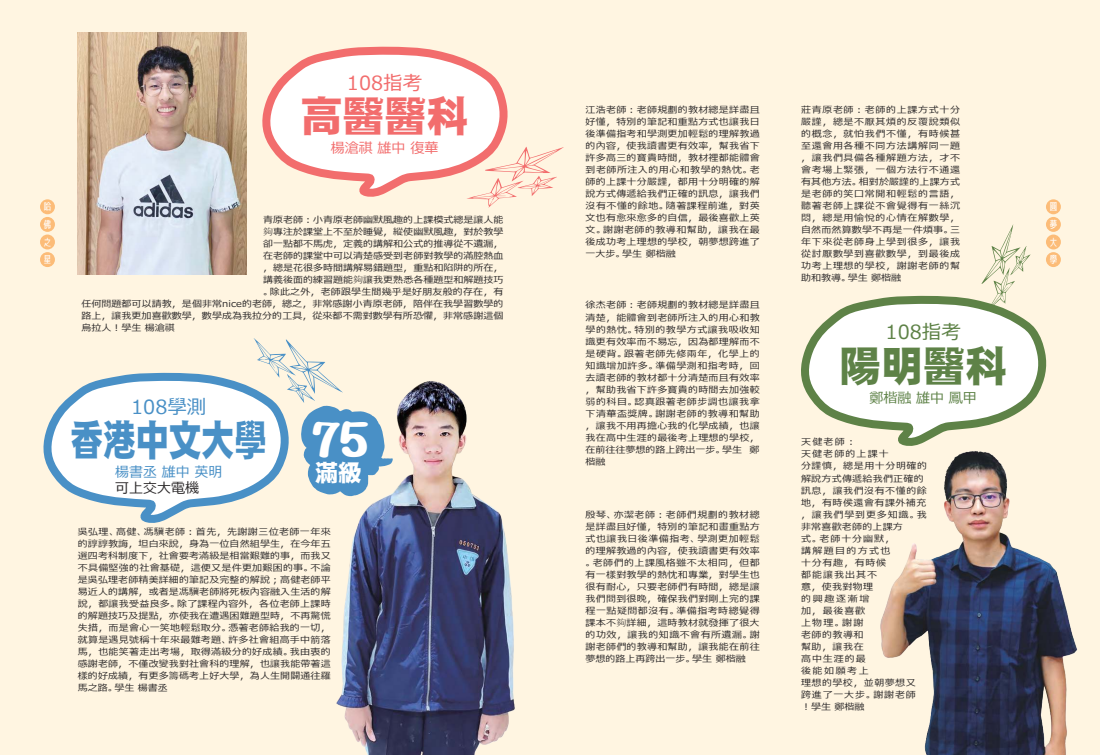
<style>
.page{position:relative;width:1100px;height:755px;background:#fff}
.page>*{position:absolute;margin:0;border:0;box-sizing:border-box;transform-origin:0 0}
.t1{font:60.2px "tams font 026";color:#fff;scale:.8 1}
.t2{font:42px "DF Gothic EB WIN RKSJ H";color:#4990c6;scale:.78 1}
.t3{font:42px "DF Gothic EB WIN RKSJ H";color:#f26d6d}
.t4{font:42px "DF Gothic EB WIN RKSJ H";color:#5e8247}
.t5{font:23.4px "DF Gothic EB WIN RKSJ H";color:#fff}
.t6{font:19.5px "Meiryo UI";color:#4990c6}
.t7{font:19.5px "Meiryo UI";color:#f26d6d}
.t8{font:19.5px "Meiryo UI";color:#5e8247}
.t9{font:14px "Meiryo UI";color:#4990c6}
.t10{font:14px "Meiryo UI";color:#f26d6d}
.t11{font:14px "Meiryo UI";color:#5e8247}
.t12{font:14px "Meiryo UI";color:#2c292a}
.t13{font:10.1px/17.6px "Senobi Gothic Regular";color:#fff;text-align:justify}
.t14{font:9px/12px "Meiryo UI";letter-spacing:.015em;color:#2c292a;text-align:justify;scale:1.11 1}
.t15{font:9px/12px "Meiryo UI";letter-spacing:.065em;color:#2c292a;scale:1.11 1}
.s1{font-family:"Adobe Ming Std";font-weight:300}
</style>
<div class="page">
<div style="left:0;top:0;width:1100px;height:754px;background:#fff5e1"></div>
<img style="left:336px;top:381px;width:179px;height:373px">
<img style="left:78px;top:32px;width:168px;height:242px">
<svg style="left:43px;top:372px;width:211px;height:151px"></svg>
<div style="left:40px;top:199px;width:15px;height:15px;background:#fcbc78;border-radius:7px"></div>
<div style="left:40px;top:217px;width:15px;height:15px;background:#fcbc78;border-radius:7px"></div>
<div style="left:40px;top:234px;width:15px;height:15px;background:#fcbc78;border-radius:7px"></div>
<div style="left:40px;top:252px;width:15px;height:15px;background:#fcbc78;border-radius:7px"></div>
<div style="left:1046px;top:199px;width:15px;height:15px;background:#fcbc78;border-radius:50%"></div>
<div style="left:1046px;top:217px;width:15px;height:15px;background:#fcbc78;border-radius:7px"></div>
<div style="left:1046px;top:234px;width:15px;height:15px;background:#fcbc78;border-radius:50%"></div>
<div style="left:1046px;top:252px;width:15px;height:15px;background:#fcbc78;border-radius:50%"></div>
<svg style="left:262px;top:46px;width:246px;height:151px"></svg>
<svg style="left:801px;top:295px;width:246px;height:151px"></svg>
<img style="left:880px;top:451px;width:198px;height:303px">
<svg style="left:254px;top:338px;width:139px;height:158px"></svg>
<svg style="left:467px;top:146px;width:97px;height:61px"></svg>
<svg style="left:981px;top:224px;width:49px;height:87px"></svg>
<h3 class="t7" style="left:347px;top:69px;width:77px">108指考</h3>
<h2 class="t3" style="left:301px;top:94px;width:169px">高醫醫科</h2>
<p class="t14" style="left:586px;top:104px;width:158px">江浩老師：老師規劃的教材總是詳盡且好懂，特別的筆記和重點方式也讓我日後準備指考和學測更加輕鬆的理解教過的內容，使我讀書更有效率，幫我省下許多高三的寶貴時間，教材裡都能體會到老師所注入的用心和教學的熱忱。老師的上課十分嚴謹，都用十分明確的解說方式傳遞給我們正確的訊息，讓我們沒有不懂的餘地。隨著課程前進，對英文也有愈來愈多的自信，最後喜歡上英文。謝謝老師的教導和幫助，讓我在最後成功考上理想的學校，朝夢想跨進了一大步。學生 鄭楷融</p>
<p class="t14" style="left:801px;top:104px;width:145px">莊青原老師：老師的上課方式十分嚴謹，總是不厭其煩的反覆說類似的概念，就怕我們不懂，有時候甚至還會用各種不同方法講解同一題，讓我們具備各種解題方法，才不會考場上緊張，一個方法行不通還有其他方法。相對於嚴謹的上課方式是老師的笑口常開和輕鬆的言語，聽著老師上課從不會覺得有一絲沉悶，總是用愉悅的心情在解數學，自然而然算數學不再是一件煩事。三年下來從老師身上學到很多，讓我從討厭數學到喜歡數學，到最後成功考上理想的學校，謝謝老師的幫助和教導。學生 鄭楷融</p>
<h3 class="t10" style="left:331px;top:138px;width:109px">楊滄祺 雄中 復華</h3>
<p class="t13" style="left:43px;top:198px;width:12px">哈佛之星</p>
<p class="t13" style="left:1048px;top:198px;width:12px">圓夢大學</p>
<p class="t14" style="left:263px;top:214px;width:218px">青原老師：小青原老師幽默風趣的上課模式總是讓人能</p>
<p class="t14" style="left:263px;top:226px;width:218px"><span class="s1">夠</span>專注於課堂上不至於睡覺，縱使幽默風趣，對於教學</p>
<p class="t14" style="left:263px;top:238px;width:218px">卻一點都不馬虎，定義的講解和公式的推導從不遺漏，</p>
<p class="t14" style="left:263px;top:250px;width:218px">在老師的課堂中可以清楚感受到老師對教學的滿腔熱血</p>
<p class="t14" style="left:263px;top:262px;width:218px">，總是花很多時間講解易錯題型，重點和陷阱的所在，</p>
<p class="t14" style="left:263px;top:274px;width:218px">講義後面的練習題能<span class="s1">夠</span>讓我更熟悉各種題型和解題技巧</p>
<p class="t14" style="left:263px;top:286px;width:218px">。除此之外，老師跟學生間幾乎是好朋友般的存在，有</p>
<p class="t14" style="left:81px;top:298px;width:382px">任何問題都可以請教，是個非常nice的老師，總之，非常感謝小青原老師，陪伴在我學習數學的</p>
<p class="t14" style="left:81px;top:310px;width:382px">路上，讓我更加喜歡數學，數學成為我拉分的工具，從來都不需對數學有所恐懼，非常感謝這個</p>
<p class="t14" style="left:81px;top:322px;width:86px">烏拉人！學生 楊滄祺</p>
<p class="t14" style="left:586px;top:299px;width:158px">徐杰老師：老師規劃的教材總是詳盡且清楚，能體會到老師所注入的用心和教學的熱忱。特別的教學方式讓我吸收知識更有效率而不易忘，因為都理解而不是硬背。跟著老師先修兩年，化學上的知識增加許多。準備學測和指考時，回去讀老師的教材都十分清楚而且有效率，幫助我省下許多寶貴的時間去加強較弱的科目。認真跟著老師步調也讓我拿下清華盃獎牌。謝謝老師的教導和幫助，讓我不用再擔心我的化學成績，也讓我在高中生涯的最後考上理想的學校，在前往往夢想的路上跨出一步。學生 鄭楷融</p>
<h3 class="t8" style="left:885px;top:318px;width:77px">108指考</h3>
<h2 class="t4" style="left:839px;top:343px;width:169px">陽明醫科</h2>
<h3 class="t11" style="left:869px;top:387px;width:109px">鄭楷融 雄中 鳳甲</h3>
<h3 class="t6" style="left:131px;top:392px;width:77px">108學測</h3>
<h2 class="t2" style="left:71px;top:417px;width:253px">香港中文大學</h2>
<h1 class="t1" style="left:312px;top:402px;width:74px">75</h1>
<h3 class="t5" style="left:315px;top:460px;width:48px">滿級</h3>
<p class="t15" style="left:801px;top:436px;width:115px">天健老師：<br>天健老師的上課十<br>分謹慎，總是用十分明確的解說方式傳遞給我們正確的訊息，讓我們沒有不懂的餘地，有時侯還會有課外補充，讓我們學到更多知識。我非常喜歡老師的上課方<br>式。老師十分幽默，<br>講解題目的方式也<br>十分有趣，有時候<br>都能讓我出其不<br>意，使我對物理<br>的興趣逐漸增<br>加，最後喜歡<br>上物理。謝謝<br>老師的教導和<br>幫助，讓我在<br>高中生涯的最<br>後能如願考上<br>理想的學校，並朝夢想又跨進了一大步。謝謝老師！學生 鄭楷融</p>
<h3 class="t9" style="left:115px;top:461px;width:109px">楊書丞 雄中 英明</h3>
<h3 class="t12" style="left:115px;top:477px;width:86px">可上交大電機</h3>
<p class="t14" style="left:586px;top:508px;width:158px">殷琴、亦潔老師：老師們規劃的教材總是詳盡且好懂，特別的筆記和畫重點方式也讓我日後準備指考、學測更加輕鬆的理解教過的內容，使我讀書更有效率。老師們的上課風格雖不太相同，但都有一樣對教學的熱忱和專業，對學生也很有耐心，只要老師們有時間，總是讓我們問到很晚，確保我們對剛上完的課程一點疑問都沒有。準備指考時總覺得課本不<span class="s1">夠</span>詳細，這時教材就發揮了很大的功效，讓我的知識不會有所遺漏。謝謝老師們的教導和幫助，讓我能在前往夢想的路上再跨出一步。學生 鄭楷融</p>
<p class="t14" style="left:78px;top:526px;width:229px">吳弘理、高健、馮驥老師：首先，先謝謝三位老師一年來的諄諄教誨，坦白來說，身為一位自然組學生，在今年五選四考科制度下，社會要考滿級是相當艱難的事，而我又不具備堅強的社會基礎，這便又是件更加艱困的事。不論是吳弘理老師精美詳細的筆記及完整的解說；高健老師平易近人的講解，或者是馮驥老師將死板內容融入生活的解說，都讓我受益良多。除了課程內容外，各位老師上課時的解題技巧及提點，亦使我在遭遇困難題型時，不再驚慌失措，而是會心一笑地輕鬆取分。憑著老師給我的一切，就算是遇見號稱十年來最難考題、許多社會組高手中箭落馬，也能笑著走出考場，取得滿級分的好成績。我由衷的感謝老師，不僅改變我對社會科的理解，也讓我能帶著這樣的好成績，有更多籌碼考上好大學，為人生開闢通往羅馬之路。學生 楊書丞</p>
</div>
